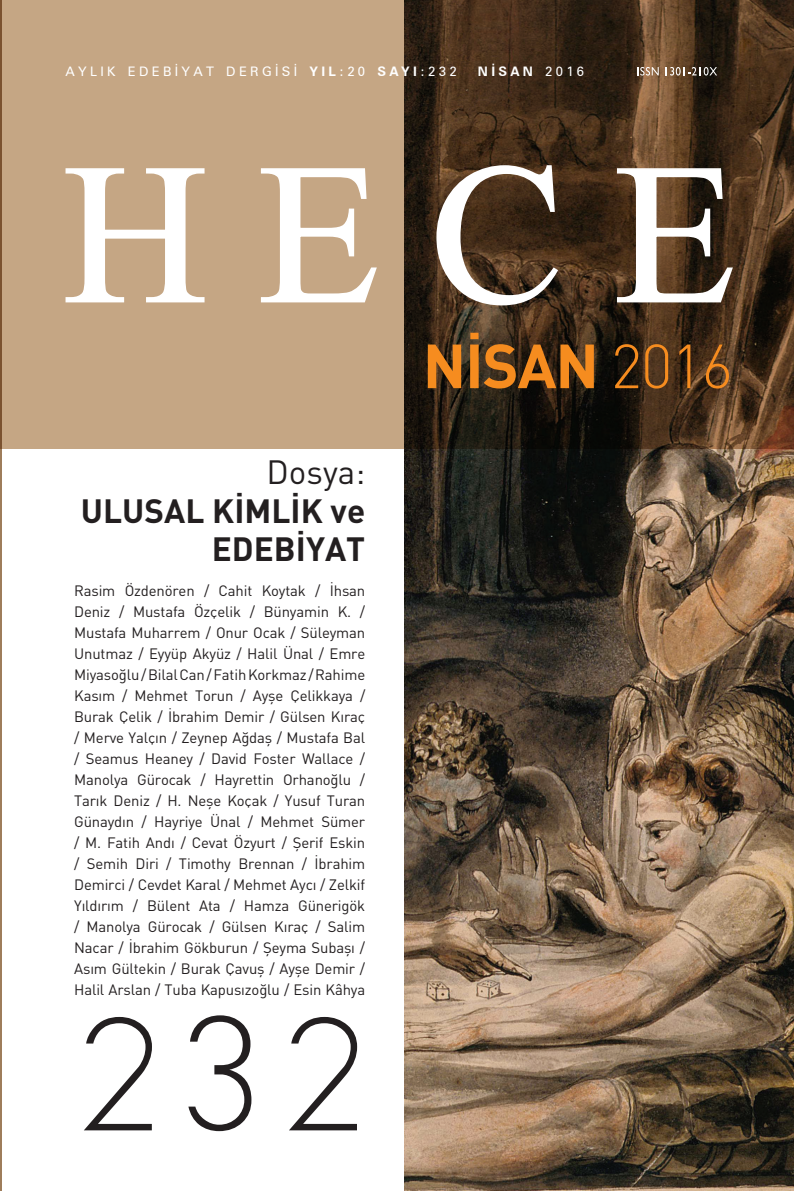
<style>
.page{position:relative;width:794px;height:1191px;background:#fff}
.page>*{position:absolute;margin:0;border:0;box-sizing:border-box;transform-origin:0 0}
.t1{font:300 157.5px "Geosans";color:#231f20}
.t2{font:61.25px "DIN Bold";letter-spacing:-.02em;color:#f68c1f}
.t3{font:33.25px/38.5px "DIN Bold";color:#231f20;text-align:right}
.t4{font:33.25px "DIN Regular";color:#231f20}
.t5{font:14.88px/21px "DIN Regular";letter-spacing:-.01em;color:#231f20;text-align:justify}
.t6{font:13.12px "Zurich BT";letter-spacing:.25em;color:#fff}
.t7{font:700 13.12px "Zurich BT";letter-spacing:.25em;color:#fff}
.s1{font-weight:700}
.s2{font-weight:400}
.s3{font-family:"DIN Light"}
</style>
<div class="page">
<img style="left:404px;top:448px;width:390px;height:743px">
<hr style="left:0;top:0;width:2px;height:1191px;background:#9e7d5b">
<svg style="left:0;top:0;width:794px;height:448px;background:#82694f"></svg>
<svg style="left:637px;top:67px;width:21px;height:9px"></svg>
<svg style="left:665px;top:67px;width:52px;height:9px"></svg>
<svg style="left:65px;top:167px;width:140px;height:136px"></svg>
<svg style="left:260px;top:167px;width:118px;height:136px"></svg>
<svg style="left:435px;top:164px;width:124px;height:142px"></svg>
<svg style="left:616px;top:167px;width:118px;height:136px"></svg>
<p class="t6" style="left:66px;top:62px;width:392px">AYLIK EDEBİYAT DERGİSİ <span class="s1">YIL</span>:20 <span class="s1">SAYI</span>:232</p>
<p class="t7" style="left:478px;top:62px;width:108px">NİSAN <span class="s2">2016</span></p>
<h3 class="t4" style="left:266px;top:451px;width:100px">Dosya:</h3>
<h3 class="t3" style="left:81px;top:490px;width:286px">ULUSAL KİMLİK ve<br>EDEBİYAT</h3>
<p class="t5" style="left:74px;top:579px;width:292px">Rasim Özdenören / Cahit Koytak / İhsan Deniz / Mustafa Özçelik / Bünyamin K. / Mustafa Muharrem / Onur Ocak / Süleyman Unutmaz / Eyyüp Akyüz / Halil Ünal / Emre Miyasoğlu / Bilal Can / Fatih Korkmaz / Rahime Kasım / Mehmet Torun / Ayşe Çelikkaya / Burak Çelik / İbrahim Demir / Gülsen Kıraç / Merve Yalçın / Zeynep Ağdaş / Mustafa Bal / Seamus Heaney / David Foster Wallace / Manolya Gürocak / Hayrettin Orhanoğlu / Tarık Deniz / H. Neşe Koçak / Yusuf Turan Günaydın / Hayriye Ünal / Mehmet Sümer / M. Fatih Andı / Cevat Özyurt / Şerif Eskin / Semih Diri / Timothy Brennan / İbrahim Demirci / Cevdet Karal / Mehmet Aycı / Zelkif Yıldırım / Bülent Ata / Hamza Günerigök / Manolya Gürocak / Gülsen Kıraç / Salim Nacar / İbrahim Gökburun / Şeyma Subaşı / Asım Gültekin / Burak Çavuş / Ayşe Demir / Halil Arslan / Tuba Kapusızoğlu / Esin Kâhya</p>
<h1 class="t1" style="left:74px;top:988px;width:292px">232</h1>
<h2 class="t2" style="left:423px;top:326px;width:312px">NİSAN <span class="s3">2016</span></h2>
</div>
